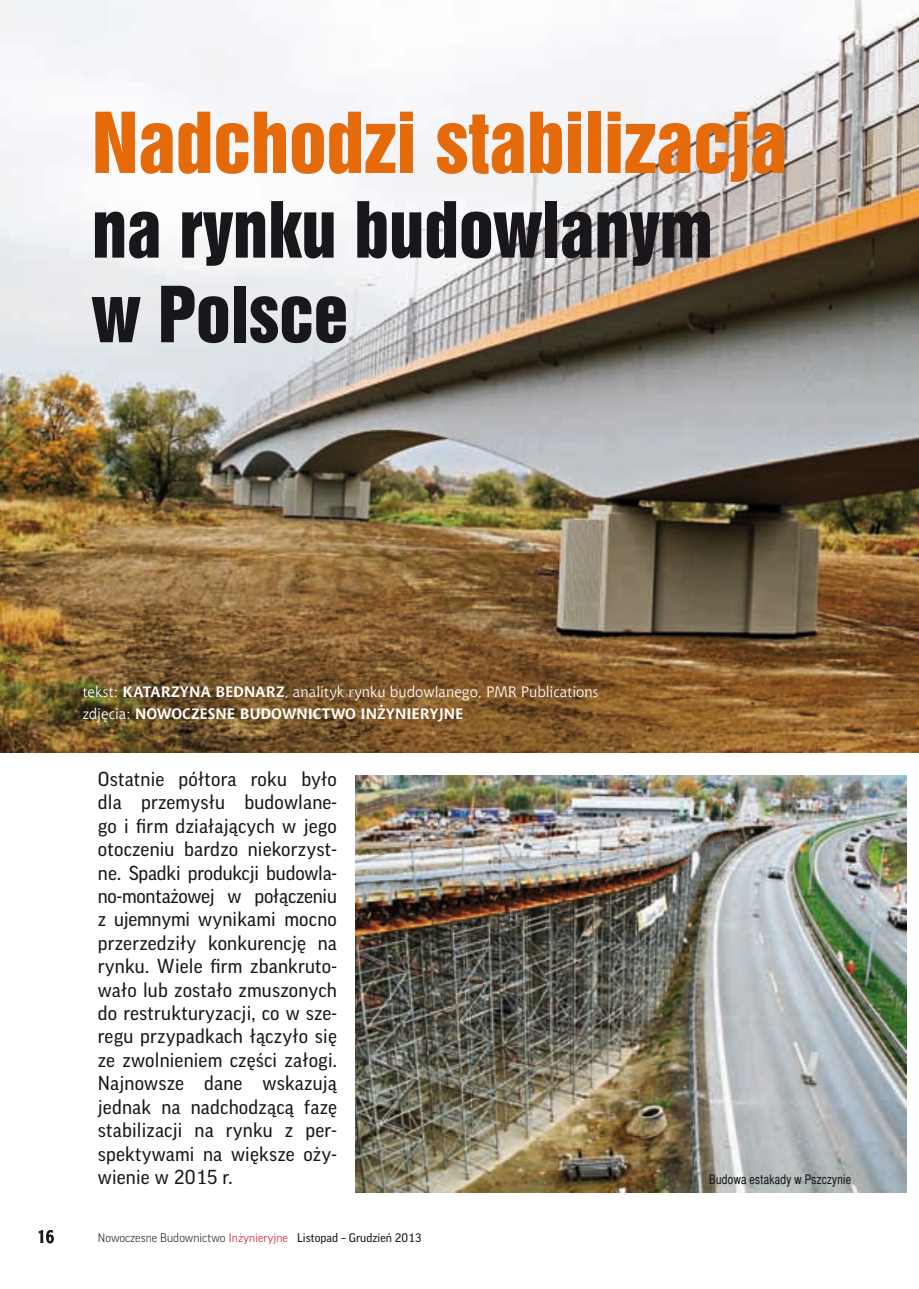
<style>
.page{position:relative;width:919px;height:1289px;background:#fff}
.page>*{position:absolute;margin:0;border:0;box-sizing:border-box;transform-origin:0 0}
.t1{font:76.5px "Swis 921 EU";color:#e46a0a}
.t2{font:70.5px/84.6px "Swis 921 EU";color:#1a171c}
.t3{font:19.5px/23.4px "Good Pro";letter-spacing:.01em;color:#1a171c;text-align:justify}
.t4{font:700 18px "Aerton Cnd EFN";color:#1a171c}
.t5{font:15px/22.5px "Chianti EU";color:#fff}
.t6{font:13.5px "Switzer Cnd EFN";letter-spacing:.03em;color:#1a171c;scale:.9 1}
.t7{font:300 12px "Good Pro";color:#1a171c}
.s1{font-weight:700}
.s2{color:#cd071e}
.s3{font-weight:400}
</style>
<div class="page">
<img style="left:0;top:0;width:918px;height:752px">
<img style="left:356px;top:776px;width:550px;height:416px">
<h1 class="t1" style="left:92px;top:93px;width:697px">Nadchodzi stabilizacja</h1>
<h2 class="t2" style="left:92px;top:187px;width:622px">na rynku budowlanym w Polsce</h2>
<p class="t4" style="left:38px;top:1225px;width:18px">16</p>
<p class="t5" style="left:83px;top:680px;width:517px">tekst: <span class="s1">KATARZYNA BEDNARZ</span>, analityk rynku budowlanego, PMR Publications zdjęcia: <span class="s1">NOWOCZESNE BUDOWNICTWO INŻYNIERYJNE</span></p>
<p class="t3" style="left:98px;top:767px;width:240px">Ostatnie półtora roku było dla przemysłu budowlane&shy;go i firm działających w jego otoczeniu bardzo niekorzyst&shy;ne. Spadki produkcji budowla&shy;no-montażowej w połączeniu z ujemnymi wynikami mocno przerzedziły konkurencję na rynku. Wiele firm zbankruto&shy;wało lub zostało zmuszonych do restrukturyzacji, co w sze&shy;regu przypadkach łączyło się ze zwolnieniem części załogi.<br>Najnowsze dane wskazują jednak na nadchodzącą fazę stabilizacji na rynku z per&shy;spektywami na większe oży&shy;wienie w 2015 r.</p>
<p class="t7" style="left:98px;top:1230px;width:325px">Nowoczesne Budownictwo <span class="s2">Inżynieryjne</span> <span class="s3">Listopad – Grudzień 2013</span></p>
<p class="t6" style="left:709px;top:1170px;width:159px">Budowa estakady w Pszczynie</p>
</div>
